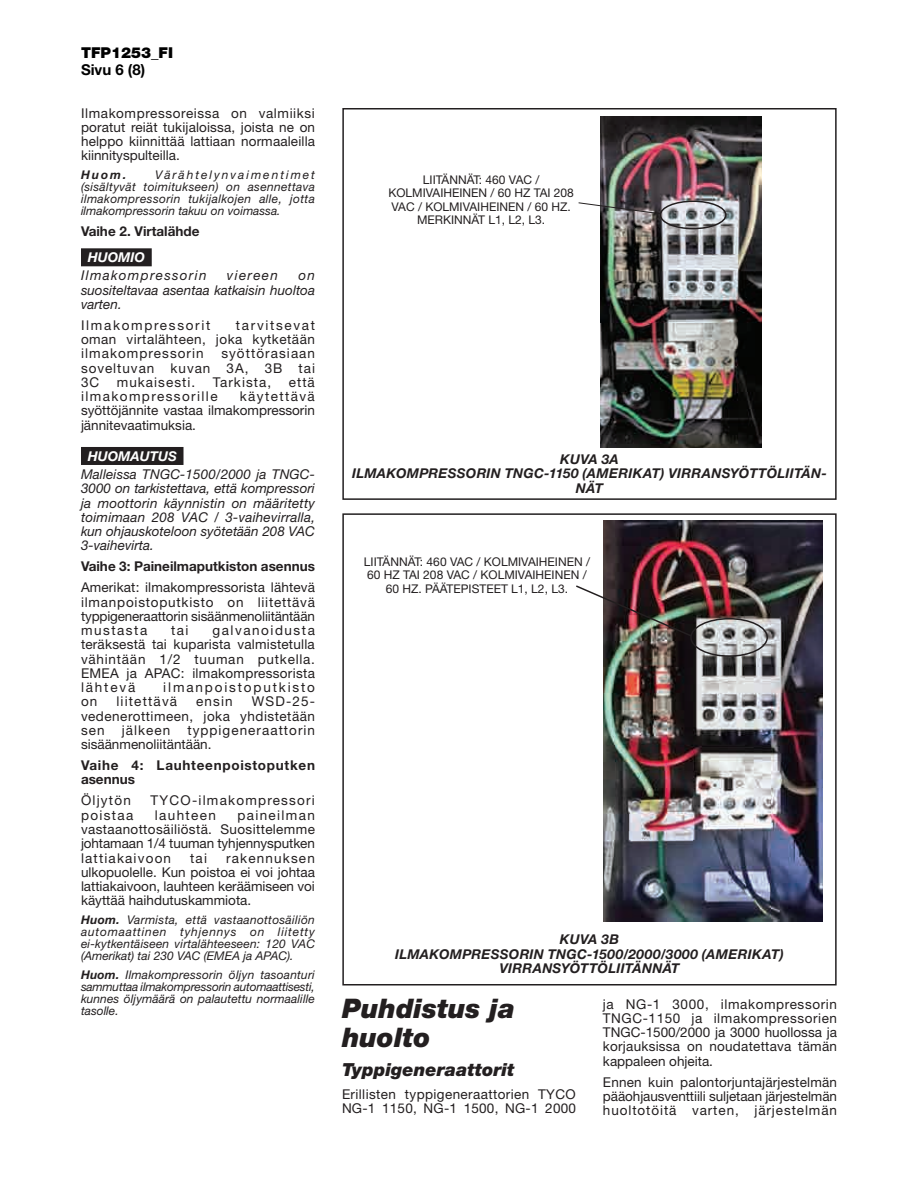
<style>
.page{position:relative;width:918px;height:1188px;background:#fff}
.page>*{position:absolute;margin:0;border:0;box-sizing:border-box;transform-origin:0 0}
.t1{font:italic 900 27px/28.8px "Helvetica Neue LT Std";color:#231f20}
.t2{font:italic 900 18px "Helvetica Neue LT Std";color:#231f20}
.t3{font:900 15px "Helvetica Neue LT Std";color:#000}
.t4{font:700 15px "Helvetica Neue LT Std";color:#000}
.t5{font:13.5px/14.2px "Helvetica Neue LT Std";letter-spacing:.03em;color:#231f20;text-align:justify}
.t6{font:italic 13.5px/14.2px "Helvetica Neue LT Std";color:#231f20;text-align:justify}
.t7{font:italic 700 13.5px/14.2px "Helvetica Neue LT Std";letter-spacing:.02em;color:#231f20;text-align:center}
.t8{font:700 13.5px "Helvetica Neue LT Std";color:#231f20}
.t9{font:13.5px/14.2px "Helvetica Neue LT Std";color:#231f20}
.t10{font:700 13.5px/14.2px "Helvetica Neue LT Std";letter-spacing:.055em;color:#231f20}
.t11{font:13.5px "Helvetica Neue LT Std";letter-spacing:.09em;color:#231f20}
.t12{font:italic 13.5px "Helvetica Neue LT Std";letter-spacing:.095em;color:#231f20}
.t13{font:13.5px "Helvetica Neue LT Std";letter-spacing:.08em;color:#231f20}
.t14{font:13.5px "Helvetica Neue LT Std";letter-spacing:.14em;color:#231f20}
.t15{font:13.5px "Helvetica Neue LT Std";letter-spacing:.105em;color:#231f20}
.t16{font:13.5px "Helvetica Neue LT Std";letter-spacing:.125em;color:#231f20}
.t17{font:italic 700 13.5px "Helvetica Neue LT Std";color:#fff}
.t18{font:13.5px "Helvetica Neue LT Std";letter-spacing:.1em;color:#231f20}
.t19{font:13.5px "Helvetica Neue LT Std";letter-spacing:.085em;color:#231f20}
.t20{font:13.5px "Helvetica Neue LT Std";letter-spacing:.075em;color:#231f20}
.t21{font:italic 12px/12px "Helvetica Neue LT Std";letter-spacing:.005em;color:#231f20;text-align:justify}
.t22{font:12px/13.5px "Helvetica Neue LT Std";color:#231f20;text-align:center}
.t23{font:italic 700 12px "Helvetica Neue LT Std";color:#231f20}
.s1{font-weight:700}
</style>
<div class="page">
<img style="left:603px;top:520px;width:220px;height:402px">
<div style="left:690px;top:618px;width:78px;height:39px;border:2px solid #231f20;border-radius:50%"></div>
<img style="left:576px;top:584px;width:117px;height:54px">
<img style="left:600px;top:116px;width:161px;height:331px">
<div style="left:660px;top:201px;width:67px;height:28px;border:2px solid #231f20;border-radius:50%"></div>
<svg style="left:578px;top:202px;width:84px;height:13px"></svg>
<div style="left:81px;top:248px;width:71px;height:18px;background:#231f20"></div>
<div style="left:81px;top:447px;width:103px;height:18px;background:#231f20"></div>
<div style="left:342px;top:108px;width:495px;height:392px;border:2px solid #231f20"></div>
<div style="left:342px;top:513px;width:495px;height:473px;border:2px solid #231f20"></div>
<p class="t3" style="left:81px;top:44px;width:94px">TFP1253_FI</p>
<p class="t4" style="left:81px;top:61px;width:66px">Sivu 6 (8)</p>
<p class="t5" style="left:81px;top:106px;width:236px">Ilmakompressoreissa on valmiiksi poratut reiät tukijaloissa, joista ne on helppo kiinnittää lattiaan normaaleilla kiinnityspulteilla.</p>
<p class="t23" style="left:81px;top:167px;width:47px">Huom.</p>
<p class="t21" style="left:81px;top:169px;width:236px;text-indent:74px">Värähtelynvaimentimet (sisältyvät toimitukseen) on asennettava ilmakompressorin tukijalkojen alle, jotta ilmakompressorin takuu on voimassa.</p>
<p class="t8" style="left:81px;top:223px;width:120px">Vaihe 2. Virtalähde</p>
<p class="t17" style="left:88px;top:249px;width:59px">HUOMIO</p>
<p class="t12" style="left:81px;top:267px;width:127px">Ilmakompressorin</p>
<p class="t12" style="left:227px;top:267px;width:53px">viereen</p>
<p class="t6" style="left:81px;top:268px;width:236px;text-indent:217px">on suositeltavaa asentaa katkaisin huoltoa varten.</p>
<p class="t16" style="left:81px;top:317px;width:131px">Ilmakompressorit</p>
<p class="t5" style="left:81px;top:318px;width:236px;text-indent:155px">tarvitsevat oman virtalähteen, joka kytketään ilmakompressorin</p>
<p class="t5" style="left:81px;top:346px;width:236px;text-indent:140px">syöttörasiaan soveltuvan kuvan 3A, 3B tai 3C</p>
<p class="t13" style="left:117px;top:374px;width:80px">mukaisesti.</p>
<p class="t13" style="left:213px;top:374px;width:60px">Tarkista,</p>
<p class="t5" style="left:289px;top:375px;width:28px">että</p>
<p class="t15" style="left:81px;top:388px;width:138px">ilmakompressorille</p>
<p class="t5" style="left:81px;top:389px;width:236px;text-indent:159px">käytettävä syöttöjännite vastaa ilmakompressorin jännitevaatimuksia.</p>
<p class="t17" style="left:88px;top:447px;width:91px">HUOMAUTUS</p>
<p class="t6" style="left:81px;top:467px;width:236px">Malleissa TNGC-1500/2000 ja TNGC-3000 on tarkistettava, että kompressori ja moottorin käynnistin on määritetty toimimaan 208 VAC / 3-vaihevirralla, kun ohjauskoteloon syötetään 208 VAC 3-vaihevirta.</p>
<p class="t8" style="left:81px;top:558px;width:236px">Vaihe 3: Paineilmaputkiston asennus</p>
<p class="t5" style="left:81px;top:580px;width:236px">Amerikat: ilmakompressorista lähtevä ilmanpoistoputkisto on liitettävä typpigeneraattorin sisäänmenoliitäntään mustasta</p>
<p class="t5" style="left:81px;top:623px;width:236px;text-indent:131px">galvanoidusta teräksestä tai kuparista valmistetulla vähintään 1/2 tuuman putkella.<br>EMEA ja APAC: ilmakompressorista lähtevä</p>
<p class="t5" style="left:171px;top:623px;width:19px">tai</p>
<p class="t14" style="left:163px;top:679px;width:153px">ilmanpoistoputkisto</p>
<p class="t5" style="left:81px;top:694px;width:236px;text-indent:171px">WSD-25- vedenerottimeen, joka yhdistetään sen</p>
<p class="t5" style="left:81px;top:694px;width:18px">on</p>
<p class="t19" style="left:116px;top:694px;width:62px">liitettävä</p>
<p class="t5" style="left:196px;top:694px;width:38px">ensin</p>
<p class="t9" style="left:81px;top:723px;width:236px;text-indent:106px">typpigeneraattorin sisäänmenoliitäntään.</p>
<p class="t10" style="left:81px;top:758px;width:236px">Vaihe 4: Lauhteenpoistoputken asennus</p>
<p class="t11" style="left:81px;top:793px;width:51px">Öljytön</p>
<p class="t11" style="left:151px;top:793px;width:166px">TYCO-ilmakompressori</p>
<p class="t18" style="left:81px;top:807px;width:54px">poistaa</p>
<p class="t18" style="left:155px;top:807px;width:63px">lauhteen</p>
<p class="t20" style="left:122px;top:722px;width:50px">jälkeen</p>
<p class="t5" style="left:81px;top:808px;width:235px;text-indent:156px">paineilman vastaanottosäiliöstä. Suosittelemme johtamaan 1/4 tuuman tyhjennysputken lattiakaivoon</p>
<p class="t5" style="left:81px;top:850px;width:235px;text-indent:145px">rakennuksen ulkopuolelle. Kun poistoa ei voi johtaa lattiakaivoon, lauhteen keräämiseen voi käyttää haihdutuskammiota.</p>
<p class="t21" style="left:81px;top:913px;width:236px"><span class="s1">Huom.</span> Varmista, että vastaanottosäiliön automaattinen tyhjennys on liitetty ei-kytkentäiseen virtalähteeseen: 120 VAC (Amerikat) tai 230 VAC (EMEA ja APAC).</p>
<p class="t21" style="left:81px;top:968px;width:235px"><span class="s1">Huom.</span> Ilmakompressorin öljyn tasoanturi sammuttaa ilmakompressorin automaattisesti, kunnes öljymäärä on palautettu normaalille tasolle.</p>
<p class="t5" style="left:190px;top:850px;width:18px">tai</p>
<p class="t22" style="left:388px;top:172px;width:187px">LIITÄNNÄT: 460 VAC /<br>KOLMIVAIHEINEN / 60 HZ TAI 208<br>VAC / KOLMIVAIHEINEN / 60 HZ.<br>MERKINNÄT L1, L2, L3.</p>
<p class="t7" style="left:352px;top:452px;width:476px">KUVA 3A<br>ILMAKOMPRESSORIN TNGC-1150 (AMERIKAT) VIRRANSYÖTTÖLIITÄN-<br>NÄT</p>
<p class="t22" style="left:364px;top:555px;width:228px">LIITÄNNÄT: 460 VAC / KOLMIVAIHEINEN /<br>60 HZ TAI 208 VAC / KOLMIVAIHEINEN /<br>60 HZ. PÄÄTEPISTEET L1, L2, L3.</p>
<p class="t7" style="left:395px;top:932px;width:390px">KUVA 3B<br>ILMAKOMPRESSORIN TNGC-1500/2000/3000 (AMERIKAT)<br>VIRRANSYÖTTÖLIITÄNNÄT</p>
<h1 class="t1" style="left:342px;top:994px;width:175px">Puhdistus ja huolto</h1>
<h2 class="t2" style="left:342px;top:1058px;width:174px">Typpigeneraattorit</h2>
<p class="t5" style="left:342px;top:1087px;width:236px">Erillisten typpigeneraattorien TYCO<br>NG-1 1150, NG-1 1500, NG-1 2000</p>
<p class="t5" style="left:603px;top:997px;width:236px">ja NG-1 3000, ilmakompressorin TNGC-1150 ja ilmakompressorien TNGC-1500/2000 ja 3000 huollossa ja korjauksissa on noudatettava tämän kappaleen ohjeita.</p>
<p class="t5" style="left:603px;top:1075px;width:236px">Ennen kuin palontorjuntajärjestelmän pääohjausventtiili suljetaan järjestelmän huoltotöitä varten, järjestelmän</p>
</div>
